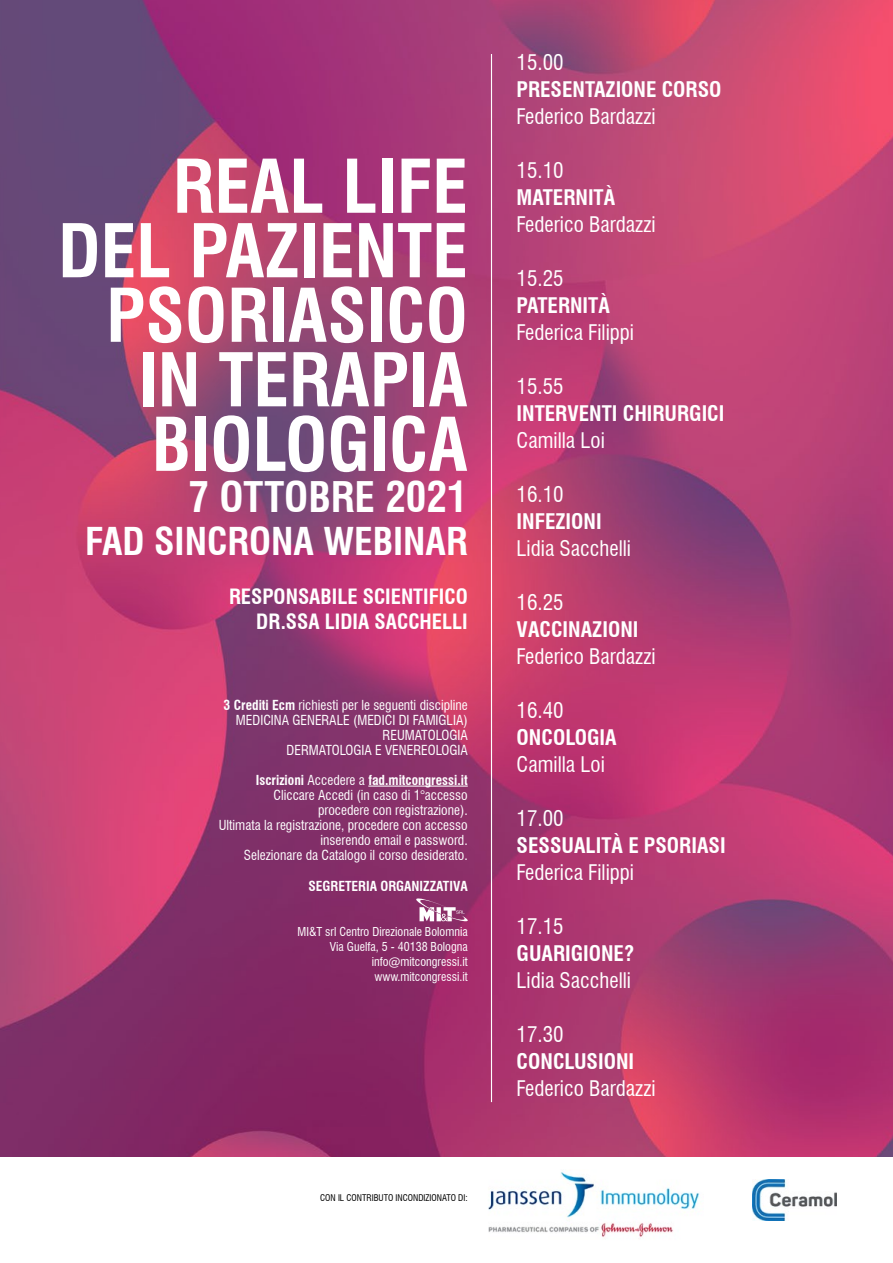
<style>
.page{position:relative;width:893px;height:1263px;background:#fff}
.page>*{position:absolute;margin:0;border:0;box-sizing:border-box;transform-origin:0 0}
.t1{font:700 condensed 72px/64.5px "Swiss 721 BT";color:#fff;text-align:right}
.t2{font:700 condensed 41.25px "Swiss 721 BT";color:#fff}
.t3{font:700 condensed 37.5px "Swiss 721 BT";color:#fff}
.t4{font:condensed 21px "Swiss 721 BT";color:#fff}
.t5{font:700 condensed 21px "Swiss 721 BT";color:#fff}
.t6{font:700 condensed 20.55px/24.8px "Swiss 721 BT";color:#fff;text-align:right}
.t7{font:condensed 13.5px/15px "Swiss 721 BT";color:#fff;text-align:right}
.t8{font:700 condensed 13.5px "Swiss 721 BT";color:#fff}
.t9{font:condensed 12px/15px "Swiss 721 BT";color:#fff;text-align:right}
.t10{font:condensed 9px "Swiss 721 BT";color:#000}
.s1{font-weight:700}
</style>
<div class="page">
<img style="left:0;top:0;width:893px;height:1157px">
<hr style="left:368px;top:785px;width:100px;height:2px;background:#fff">
<svg style="left:415px;top:897px;width:53px;height:25px"></svg>
<hr style="left:491px;top:54px;width:1px;height:1048px;background:#fff">
<img style="left:488px;top:1172px;width:212px;height:65px">
<img style="left:753px;top:1179px;width:83px;height:41px">
<h1 class="t1" style="left:58px;top:154px;width:411px">REAL LIFE<br>DEL PAZIENTE<br>PSORIASICO<br>IN TERAPIA<br>BIOLOGICA</h1>
<h2 class="t2" style="left:188px;top:472px;width:281px">7 OTTOBRE 2021</h2>
<h3 class="t3" style="left:85px;top:519px;width:384px">FAD SINCRONA WEBINAR</h3>
<h3 class="t6" style="left:229px;top:584px;width:240px">RESPONSABILE SCIENTIFICO<br>DR.SSA LIDIA SACCHELLI</h3>
<p class="t7" style="left:224px;top:697px;width:246px"><span class="s1">3 Crediti Ecm</span> richiesti per le seguenti discipline MEDICINA GENERALE (MEDICI DI FAMIGLIA)<br>REUMATOLOGIA<br>DERMATOLOGIA E VENEREOLOGIA</p>
<p class="t7" style="left:219px;top:772px;width:250px"><span class="s1">Iscrizioni</span> Accedere a <span class="s1">fad.mitcongressi.it </span>Cliccare Accedi (in caso di 1°accesso<br>procedere con registrazione).<br>Ultimata la registrazione, procedere con accesso inserendo email e password.<br>Selezionare da Catalogo il corso desiderato.</p>
<p class="t8" style="left:309px;top:878px;width:161px">SEGRETERIA ORGANIZZATIVA</p>
<p class="t9" style="left:298px;top:924px;width:172px">MI&amp;T srl Centro Direzionale Bolomnia<br>Via Guelfa, 5 - 40138 Bologna info@mitcongressi.it www.mitcongressi.it</p>
<p class="t10" style="left:320px;top:1192px;width:149px">CON IL CONTRIBUTO INCONDIZIONATO DI:</p>
<h3 class="t4" style="left:517px;top:50px;width:49px">15.00</h3>
<h3 class="t5" style="left:517px;top:77px;width:206px">PRESENTAZIONE CORSO</h3>
<h3 class="t4" style="left:517px;top:104px;width:141px">Federico Bardazzi</h3>
<h3 class="t4" style="left:517px;top:158px;width:49px">15.10</h3>
<h3 class="t5" style="left:517px;top:185px;width:100px">MATERNITÀ</h3>
<h3 class="t4" style="left:517px;top:212px;width:141px">Federico Bardazzi</h3>
<h3 class="t4" style="left:517px;top:266px;width:49px">15.25</h3>
<h3 class="t5" style="left:517px;top:293px;width:95px">PATERNITÀ</h3>
<h3 class="t4" style="left:517px;top:320px;width:119px">Federica Filippi</h3>
<h3 class="t4" style="left:517px;top:374px;width:49px">15.55</h3>
<h3 class="t5" style="left:517px;top:401px;width:209px">INTERVENTI CHIRURGICI</h3>
<h3 class="t4" style="left:517px;top:428px;width:90px">Camilla Loi</h3>
<h3 class="t4" style="left:517px;top:482px;width:49px">16.10</h3>
<h3 class="t5" style="left:517px;top:509px;width:87px">INFEZIONI</h3>
<h3 class="t4" style="left:517px;top:536px;width:116px">Lidia Sacchelli</h3>
<h3 class="t4" style="left:517px;top:590px;width:49px">16.25</h3>
<h3 class="t5" style="left:517px;top:617px;width:123px">VACCINAZIONI</h3>
<h3 class="t4" style="left:517px;top:644px;width:141px">Federico Bardazzi</h3>
<h3 class="t4" style="left:517px;top:698px;width:49px">16.40</h3>
<h3 class="t5" style="left:517px;top:725px;width:101px">ONCOLOGIA</h3>
<h3 class="t4" style="left:517px;top:752px;width:90px">Camilla Loi</h3>
<h3 class="t4" style="left:517px;top:806px;width:49px">17.00</h3>
<h3 class="t5" style="left:517px;top:833px;width:210px">SESSUALITÀ E PSORIASI</h3>
<h3 class="t4" style="left:517px;top:860px;width:119px">Federica Filippi</h3>
<h3 class="t4" style="left:517px;top:914px;width:49px">17.15</h3>
<h3 class="t5" style="left:517px;top:941px;width:119px">GUARIGIONE?</h3>
<h3 class="t4" style="left:517px;top:968px;width:116px">Lidia Sacchelli</h3>
<h3 class="t4" style="left:517px;top:1022px;width:49px">17.30</h3>
<h3 class="t5" style="left:517px;top:1049px;width:119px">CONCLUSIONI</h3>
<h3 class="t4" style="left:517px;top:1076px;width:141px">Federico Bardazzi</h3>
</div>
